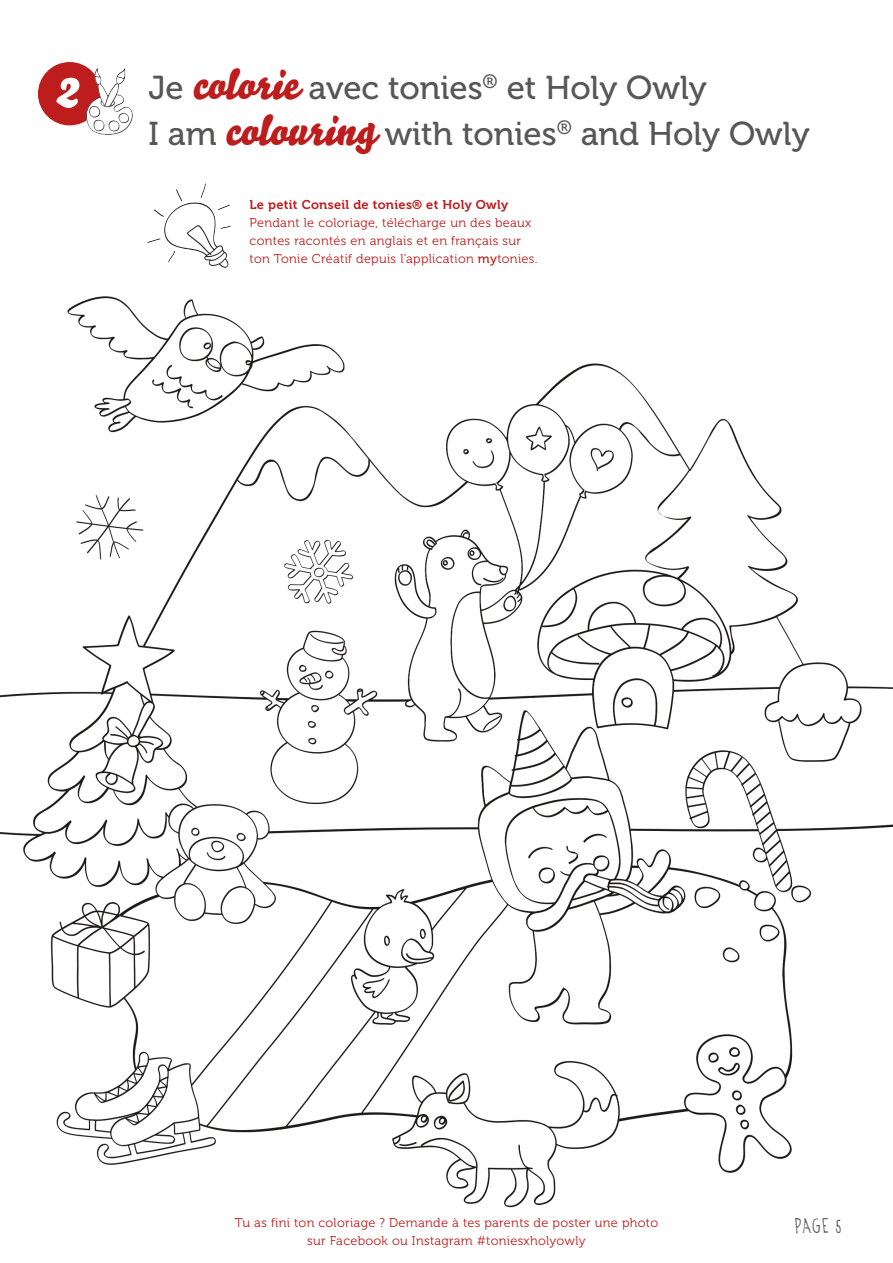
<style>
.page{position:relative;width:893px;height:1263px;background:#fff}
.page>*{position:absolute;margin:0;border:0;box-sizing:border-box;transform-origin:0 0}
.t1{font:33px/45.9px "Museo 500";color:#575756}
.t2{font:21px "Agent C";color:#575756}
.t3{font:12.75px/18px "Museo 300";letter-spacing:.025em;color:#bd1d1d;text-align:center}
.t4{font:12.75px "Museo 700";letter-spacing:.025em;color:#bd1d1d}
.s1{font-family:"Bello Script";font-size:57.15px;color:#fff}
.s2{font-family:"Bello Script";font-size:41.85px;color:#bd1d1d}
.s3{font-family:"Museo 500"}
</style>
<div class="page">
<img style="left:0;top:62px;width:893px;height:1146px">
<div style="left:38px;top:62px;width:63px;height:63px;background:#bd1d1d;border-radius:50%"></div>
<img style="left:86px;top:68px;width:47px;height:67px">
<img style="left:148px;top:184px;width:83px;height:84px">
<h1 class="t1" style="left:148px;top:68px;width:663px;text-indent:-93px"><span class="s1">2</span> Je <span class="s2">colorie</span> avec tonies<sup>®</sup> et Holy Owly<br>I am <span class="s2">colouring</span> with tonies<sup>®</sup> and Holy Owly</h1>
<p class="t4" style="left:250px;top:199px;width:260px">Le petit Conseil de tonies® et Holy Owly</p>
<p class="t3" style="left:250px;top:214px;width:289px;text-align:left">Pendant le coloriage, télécharge un des beaux contes racontés en anglais et en français sur ton Tonie Créatif depuis l’application <span class="s3">my</span>tonies.</p>
<p class="t3" style="left:235px;top:1215px;width:425px">Tu as fini ton coloriage ? Demande à tes parents de poster une photo sur Facebook ou Instagram #toniesxholyowly</p>
<h2 class="t2" style="left:794px;top:1220px;width:49px">PAGE 5</h2>
</div>
